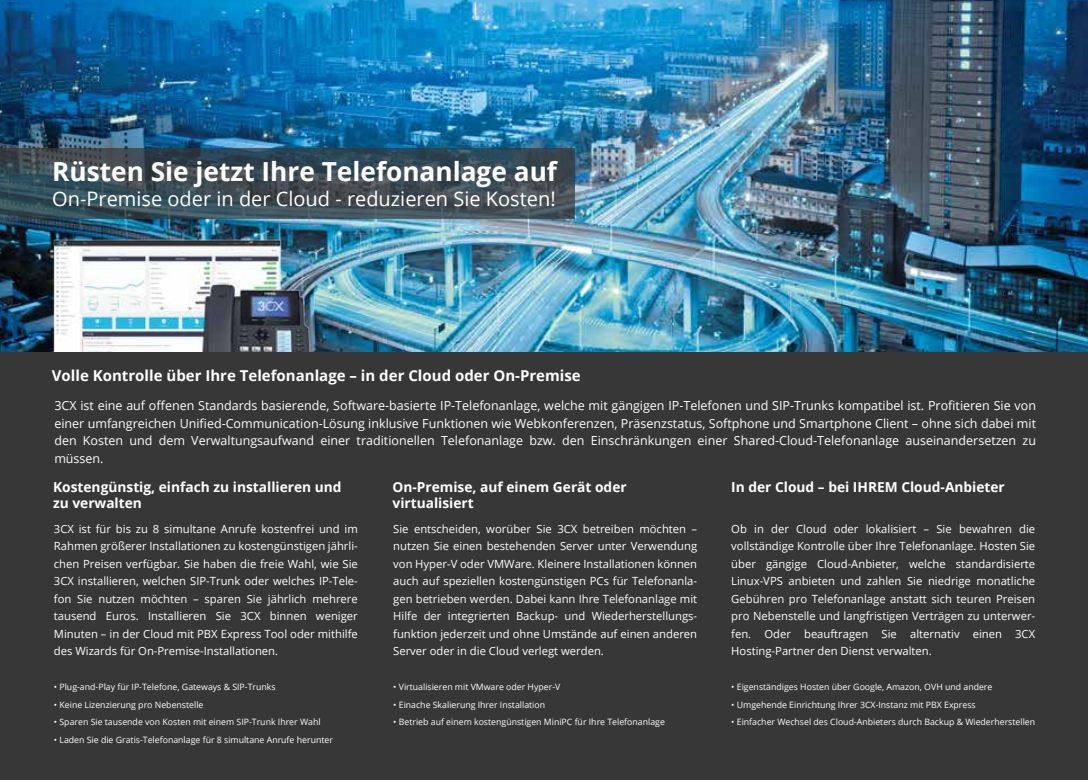
<style>
.page{position:relative;width:1088px;height:780px;background:#fff}
.page>*{position:absolute;margin:0;border:0;box-sizing:border-box;transform-origin:0 0}
.t1{font:700 26.25px "Open Sans";color:#fff}
.t2{font:20px "Open Sans";color:#fff}
.t3{font:700 15px "Open Sans";color:#fff}
.t4{font:700 13.75px/16.5px "Open Sans";color:#fff}
.t5{font:12.5px/17.5px "Open Sans";color:#fff;text-align:justify}
.t6{font:11.25px/17.5px "Open Sans";color:#fff;text-align:justify}
.t7{font:8.75px "Open Sans";color:#fff}
</style>
<div class="page">
<img style="left:0;top:0;width:1088px;height:352px">
<svg style="left:0;top:148px;width:575px;height:70px;background:#3b4c54"></svg>
<img style="left:45px;top:235px;width:271px;height:117px">
<div style="left:0;top:352px;width:1088px;height:428px;background:#373737"></div>
<h1 class="t1" style="left:52px;top:152px;width:506px">Rüsten Sie jetzt Ihre Telefonanlage auf</h1>
<h2 class="t2" style="left:52px;top:185px;width:505px">On-Premise oder in der Cloud - reduzieren Sie Kosten!</h2>
<h3 class="t3" style="left:52px;top:365px;width:530px">Volle Kontrolle über Ihre Telefonanlage – in der Cloud oder On-Premise</h3>
<p class="t5" style="left:54px;top:396px;width:983px">3CX ist eine auf offenen Standards basierende, Software-basierte IP-Telefonanlage, welche mit gängigen IP-Telefonen und SIP-Trunks kompatibel ist. Profitieren Sie von einer umfangreichen Unified-Communication-Lösung inklusive Funktionen wie Webkonferenzen, Präsenzstatus, Softphone und Smartphone Client – ohne sich dabei mit den Kosten und dem Verwaltungsaufwand einer traditionellen Telefonanlage bzw. den Einschränkungen einer Shared-Cloud-Telefonanlage auseinandersetzen zu müssen.</p>
<p class="t4" style="left:53px;top:478px;width:290px">Kostengünstig, einfach zu installieren und zu verwalten</p>
<p class="t4" style="left:392px;top:478px;width:236px">On-Premise, auf einem Gerät oder virtualisiert</p>
<p class="t4" style="left:731px;top:478px;width:275px">In der Cloud – bei IHREM Cloud-Anbieter</p>
<p class="t6" style="left:54px;top:519px;width:305px">3CX ist für bis zu 8 simultane Anrufe kostenfrei und im Rahmen größerer Installationen zu kostengünstigen jährli&shy;chen Preisen verfügbar. Sie haben die freie Wahl, wie Sie 3CX installieren, welchen SIP-Trunk oder welches IP-Tele&shy;fon Sie nutzen möchten – sparen Sie jährlich mehrere tausend Euros. Installieren Sie 3CX binnen weniger Minuten – in der Cloud mit PBX Express Tool oder mithilfe des Wizards für On-Premise-Installationen.</p>
<p class="t7" style="left:54px;top:681px;width:223px">• Plug-and-Play für IP-Telefone, Gateways &amp; SIP-Trunks</p>
<p class="t7" style="left:54px;top:698px;width:151px">• Keine Lizenzierung pro Nebenstelle</p>
<p class="t7" style="left:54px;top:716px;width:268px">• Sparen Sie tausende von Kosten mit einem SIP-Trunk Ihrer Wahl</p>
<p class="t7" style="left:54px;top:733px;width:280px">• Laden Sie die Gratis-Telefonanlage für 8 simultane Anrufe herunter</p>
<p class="t6" style="left:393px;top:519px;width:305px">Sie entscheiden, worüber Sie 3CX betreiben möchten – nutzen Sie einen bestehenden Server unter Verwendung von Hyper-V oder VMWare. Kleinere Installationen können auch auf speziellen kostengünstigen PCs für Telefonanla&shy;gen betrieben werden. Dabei kann Ihre Telefonanlage mit Hilfe der integrierten Backup- und Wiederherstellungs&shy;funktion jederzeit und ohne Umstände auf einen anderen Server oder in die Cloud verlegt werden.</p>
<p class="t7" style="left:393px;top:681px;width:169px">• Virtualisieren mit VMware oder Hyper-V</p>
<p class="t7" style="left:393px;top:698px;width:153px">• Einache Skalierung Ihrer Installation</p>
<p class="t7" style="left:393px;top:716px;width:273px">• Betrieb auf einem kostengünstigen MiniPC für Ihre Telefonanlage</p>
<p class="t6" style="left:731px;top:519px;width:305px">Ob in der Cloud oder lokalisiert – Sie bewahren die vollständige Kontrolle über Ihre Telefonanlage. Hosten Sie über gängige Cloud-Anbieter, welche standardisierte Linux-VPS anbieten und zahlen Sie niedrige monatliche Gebühren pro Telefonanlage anstatt sich teuren Preisen pro Nebenstelle und langfristigen Verträgen zu unterwer&shy;fen. Oder beauftragen Sie alternativ einen 3CX Hosting-Partner den Dienst verwalten.</p>
<p class="t7" style="left:731px;top:681px;width:263px">• Eigenständiges Hosten über Google, Amazon, OVH und andere</p>
<p class="t7" style="left:731px;top:698px;width:246px">• Umgehende Einrichtung Ihrer 3CX-Instanz mit PBX Express</p>
<p class="t7" style="left:731px;top:716px;width:305px">• Einfacher Wechsel des Cloud-Anbieters durch Backup &amp; Wiederherstellen</p>
</div>
